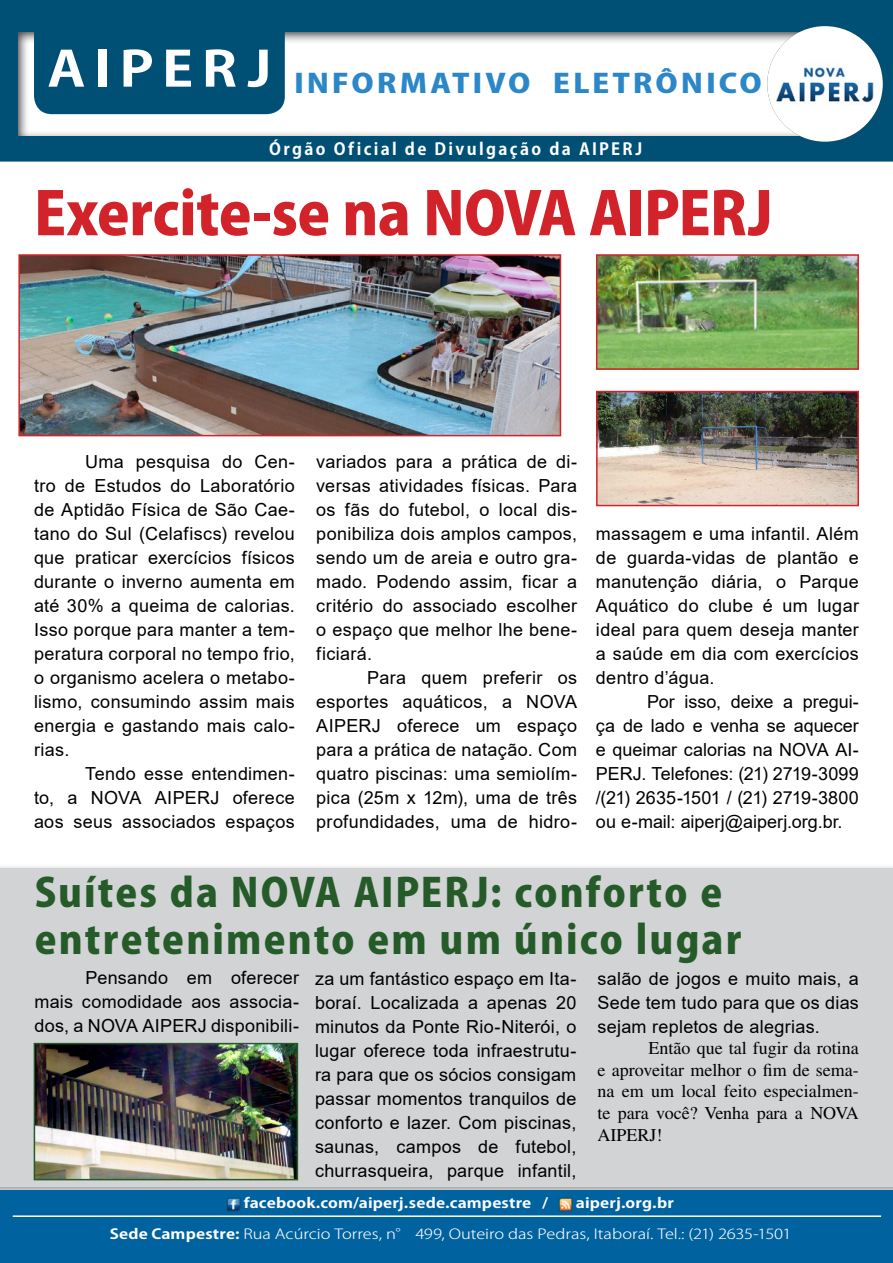
<style>
.page{position:relative;width:893px;height:1263px;background:#fff}
.page>*{position:absolute;margin:0;border:0;box-sizing:border-box;transform-origin:0 0}
.t1{font:800 58.5px "Koz Go Pro";letter-spacing:-.01em;color:#d2232a}
.t2{font:800 39px/46.8px "Koz Go Pro";letter-spacing:.055em;color:#255b28}
.t3{font:800 26.1px "Koz Go Pro";letter-spacing:.09em;color:#2b87c8;scale:1.2 1}
.t4{font:18px/24px "Arial";letter-spacing:.015em;color:#000;text-align:justify}
.t5{font:18px/21.6px "Times";color:#000;text-align:justify}
.t6{font:700 16.5px "Koz Go Pro";letter-spacing:.14em;color:#fff}
.t7{font:300 13.8px "Koz Go Pro";color:#fff;scale:1.2 1}
.t8{font:700 13.8px "Koz Go Pro";letter-spacing:.01em;color:#fff;scale:1.2 1}
.s1{font-weight:700}
</style>
<div class="page">
<div style="left:0;top:863px;width:893px;height:334px;background:#000;opacity:.44"></div>
<div style="left:0;top:868px;width:893px;height:318px;background:#d1d3d4"></div>
<img style="left:599px;top:257px;width:257px;height:110px">
<div style="left:596px;top:254px;width:263px;height:116px;border:2px solid #d2232a"></div>
<img style="left:21px;top:257px;width:537px;height:176px">
<div style="left:18px;top:254px;width:543px;height:182px;border:2px solid #d2232a"></div>
<img style="left:37px;top:1046px;width:258px;height:131px">
<div style="left:34px;top:1043px;width:264px;height:137px;border:2px solid #255b28"></div>
<img style="left:599px;top:394px;width:257px;height:109px">
<div style="left:596px;top:391px;width:263px;height:115px;border:2px solid #d2232a"></div>
<div style="left:0;top:1191px;width:893px;height:72px;background:#00629f"></div>
<svg style="left:227px;top:1198px;width:13px;height:13px"></svg>
<img style="left:559px;top:1197px;width:13px;height:14px">
<hr style="left:13px;top:1215px;width:868px;height:2px;background:#fff">
<div style="left:0;top:0;width:893px;height:162px;background:#005075"></div>
<div style="left:7px;top:25px;width:819px;height:112px;background:#000;opacity:.75"></div>
<div style="left:34px;top:0;width:251px;height:114px;background:#005075;border-radius:18px"></div>
<img style="left:767px;top:26px;width:116px;height:116px;border-radius:58px">
<h3 class="t3" style="left:47px;top:66px;width:597px"><sup>AIPERJ</sup> INFORMATIVO ELETRÔNICO</h3>
<p class="t6" style="left:269px;top:138px;width:375px">Órgão Oficial de Divulgação da AIPERJ</p>
<h1 class="t1" style="left:34px;top:176px;width:740px">Exercite-se na NOVA AIPERJ</h1>
<p class="t4" style="left:34px;top:450px;width:262px;text-indent:51px">Uma pesquisa do Cen&shy;tro de Estudos do Laboratório de Aptidão Física de São Cae&shy;tano do Sul (Celafiscs) revelou que praticar exercícios físicos durante o inverno aumenta em até 30% a queima de calorias.<br>Isso porque para manter a tem&shy;peratura corporal no tempo frio, o organismo acelera o metabo&shy;lismo, consumindo assim mais energia e gastando mais calo&shy;rias.</p>
<p class="t4" style="left:34px;top:762px;width:262px;text-indent:51px">Tendo esse entendimen&shy;to, a NOVA AIPERJ oferece aos seus associados espaços</p>
<p class="t4" style="left:316px;top:450px;width:262px">variados para a prática de di&shy;versas atividades físicas. Para os fãs do futebol, o local dis&shy;ponibiliza dois amplos campos, sendo um de areia e outro gra&shy;mado. Podendo assim, ficar a critério do associado escolher o espaço que melhor lhe bene&shy;ficiará.</p>
<p class="t4" style="left:316px;top:665px;width:262px;text-indent:51px">Para quem preferir os esportes aquáticos, a NOVA AIPERJ oferece um espaço para a prática de natação. Com quatro piscinas: uma semiolím&shy;pica (25m x 12m), uma de três profundidades, uma de hidro-</p>
<p class="t4" style="left:596px;top:522px;width:264px">massagem e uma infantil. Além de guarda-vidas de plantão e manutenção diária, o Parque Aquático do clube é um lugar ideal para quem deseja manter a saúde em dia com exercícios dentro d’água.</p>
<p class="t4" style="left:596px;top:690px;width:264px;text-indent:51px">Por isso, deixe a pregui&shy;ça de lado e venha se aquecer e queimar calorias na NOVA AI-PERJ. Telefones: (21) 2719-3099 /(21) 2635-1501 / (21) 2719-3800 ou e-mail: aiperj@aiperj.org.br.</p>
<h2 class="t2" style="left:35px;top:872px;width:708px">Suítes da NOVA AIPERJ: conforto e entretenimento em um único lugar</h2>
<p class="t4" style="left:34px;top:965px;width:266px;text-indent:51px">Pensando em oferecer mais comodidade aos associa&shy;dos, a NOVA AIPERJ disponibili-</p>
<p class="t4" style="left:315px;top:966px;width:263px">za um fantástico espaço em Ita&shy;boraí. Localizada a apenas 20 minutos da Ponte Rio-Niterói, o lugar oferece toda infraestrutu&shy;ra para que os sócios consigam passar momentos tranquilos de conforto e lazer. Com piscinas, saunas, campos de futebol, churrasqueira, parque infantil,</p>
<p class="t4" style="left:598px;top:966px;width:263px">salão de jogos e muito mais, a Sede tem tudo para que os dias sejam repletos de alegrias.</p>
<p class="t5" style="left:598px;top:1037px;width:263px;text-indent:51px">Então que tal fugir da rotina e aproveitar melhor o fim de sema&shy;na em um local feito especialmen&shy;te para você? Venha para a NOVA AIPERJ!</p>
<p class="t8" style="left:244px;top:1194px;width:255px">facebook.com/aiperj.sede.campestre /</p>
<p class="t8" style="left:576px;top:1194px;width:83px">aiperj.org.br</p>
<p class="t7" style="left:110px;top:1224px;width:570px"><span class="s1">Sede Campestre:</span> Rua Acúrcio Torres, n° 499, Outeiro das Pedras, Itaboraí. Tel.: (21) 2635-1501</p>
</div>
